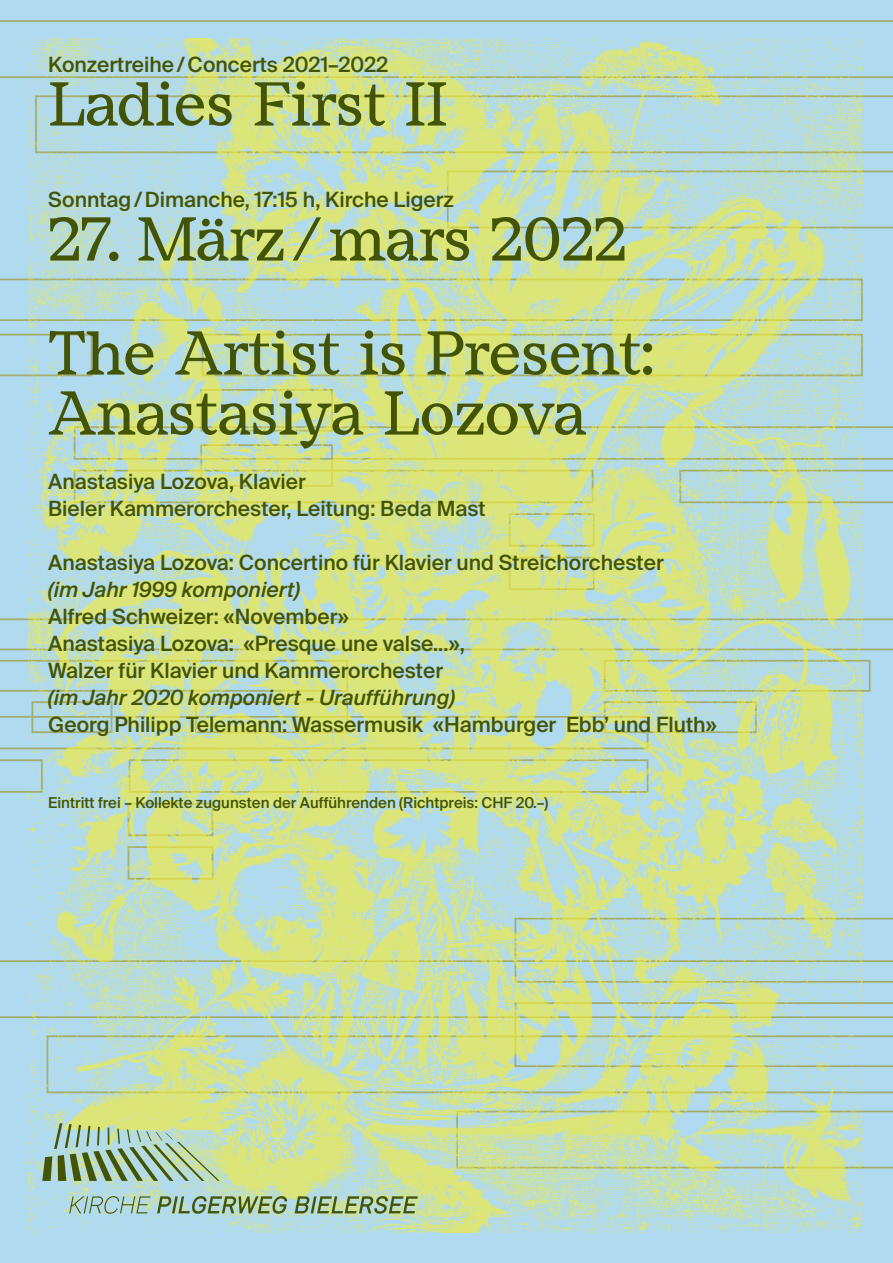
<style>
.page{position:relative;width:893px;height:1263px;background:#b0daef}
.page>*{position:absolute;margin:0;border:0;box-sizing:border-box;transform-origin:0 0}
.t1{font:60px/114px "Studio Feixen Serif";letter-spacing:-.01em;color:#435406}
.t2{font:500 21px/27px "Suisse Intl";color:#435406}
.t3{font:italic 500 21px "Suisse Intl";color:#435406}
.t4{font:500 15px "Suisse Intl";color:#435406}
</style>
<div class="page">
<svg style="left:0;top:618px;width:893px;height:32px"></svg>
<svg style="left:0;top:660px;width:28px;height:32px"></svg>
<svg style="left:862px;top:426px;width:31px;height:34px"></svg>
<svg style="left:862px;top:470px;width:31px;height:33px"></svg>
<svg style="left:0;top:20px;width:893px;height:58px"></svg>
<svg style="left:862px;top:171px;width:31px;height:57px"></svg>
<svg style="left:0;top:960px;width:893px;height:58px"></svg>
<svg style="left:862px;top:1035px;width:31px;height:58px"></svg>
<svg style="left:862px;top:1110px;width:31px;height:58px"></svg>
<svg style="left:0;top:716px;width:28px;height:33px"></svg>
<svg style="left:0;top:759px;width:28px;height:34px"></svg>
<svg style="left:0;top:279px;width:863px;height:42px"></svg>
<svg style="left:0;top:334px;width:28px;height:42px"></svg>
<img style="left:28px;top:39px;width:834px;height:1193px">
<svg style="left:69px;top:1196px;width:82px;height:18px"></svg>
<svg style="left:157px;top:1196px;width:130px;height:18px"></svg>
<svg style="left:295px;top:1196px;width:123px;height:18px;background:#8fa87b"></svg>
<svg style="left:42px;top:1123px;width:178px;height:58px"></svg>
<p class="t2" style="left:48px;top:51px;width:342px">Konzertreihe/Concerts 2021–2022</p>
<h1 class="t1" style="left:48px;top:46px;width:401px">Ladies First II</h1>
<p class="t2" style="left:48px;top:186px;width:407px">Sonntag/Dimanche, 17:15 h, Kirche Ligerz</p>
<h1 class="t1" style="left:48px;top:181px;width:608px">27. März/mars 2022<br>The Artist is Present:</h1>
<h1 class="t1" style="left:48px;top:355px;width:540px">Anastasiya Lozova</h1>
<p class="t2" style="left:48px;top:468px;width:439px">Anastasiya Lozova, Klavier<br>Bieler Kammerorchester, Leitung: Beda Mast</p>
<p class="t2" style="left:48px;top:549px;width:617px">Anastasiya Lozova: Concertino für Klavier und Streichorchester</p>
<p class="t3" style="left:48px;top:577px;width:253px">(im Jahr 1999 komponiert)</p>
<p class="t2" style="left:48px;top:603px;width:418px">Alfred Schweizer: «November»<br>Anastasiya Lozova: «Presque une valse...»,<br>Walzer für Klavier und Kammerorchester</p>
<p class="t3" style="left:48px;top:685px;width:408px">(im Jahr 2020 komponiert - Uraufführung)</p>
<p class="t2" style="left:48px;top:711px;width:670px">Georg Philipp Telemann: Wassermusik «Hamburger Ebb’ und Fluth»</p>
<p class="t4" style="left:48px;top:794px;width:502px">Eintritt frei – Kollekte zugunsten der Aufführenden (Richtpreis: CHF 20.–)</p>
</div>
